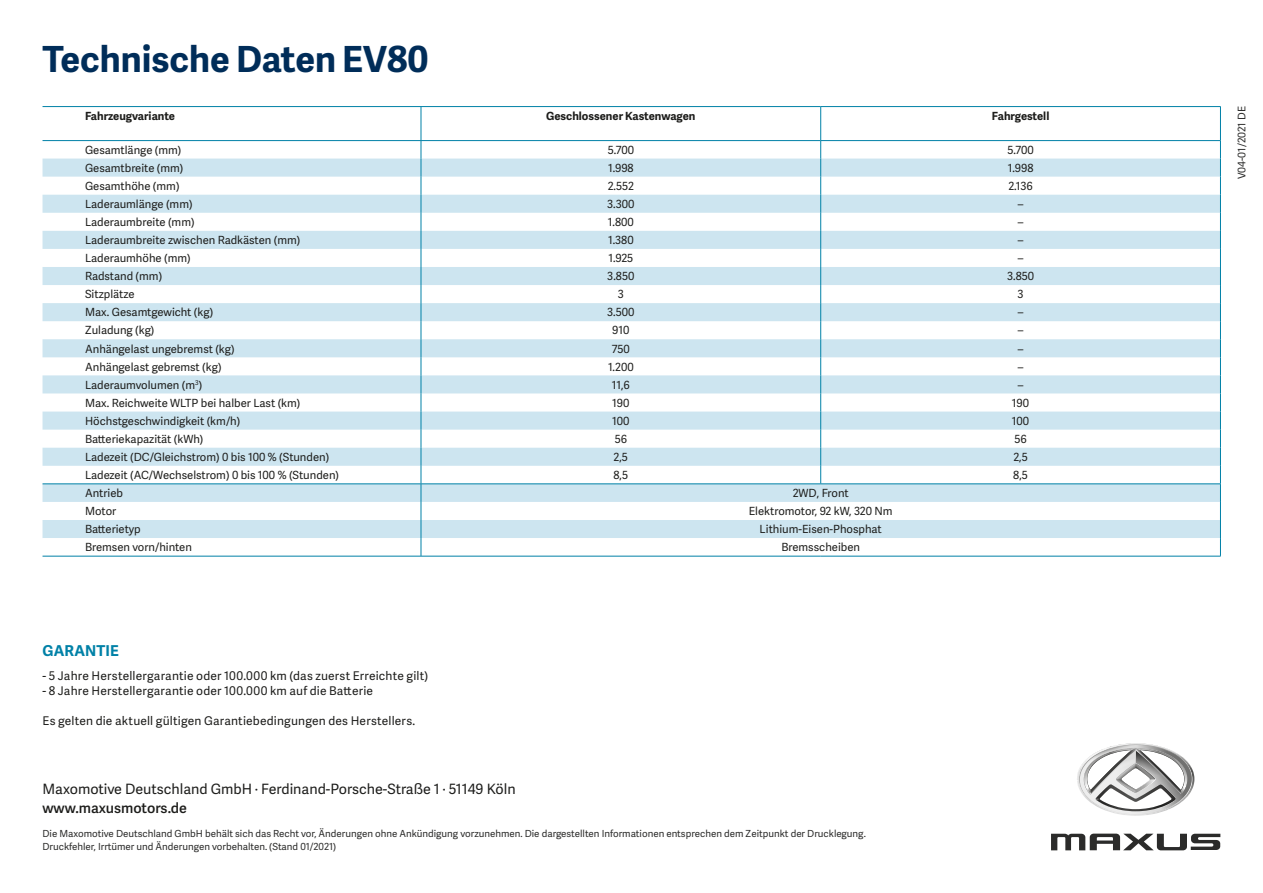
<style>
.page{position:relative;width:1263px;height:893px;background:#fff}
.page>*{position:absolute;margin:0;border:0;box-sizing:border-box;transform-origin:0 0}
.t1{font:700 36px "Adelle Sans";color:#002d59}
.t2{font:700 15px "Adelle Sans";letter-spacing:.005em;color:#0081a7}
.t3{font:14.25px "Adelle Sans";color:#1d1d1b}
.t4{font:600 14.25px "Adelle Sans";color:#1d1d1b}
.t5{font:12px "Adelle Sans";letter-spacing:.015em;color:#1d1d1b}
.t6{font:11.25px "Adelle Sans";color:#1d1d1b}
.t7{font:700 11.25px "Adelle Sans";color:#1d1d1b}
.t8{font:10.5px "Adelle Sans";color:#2b2b2a}
.t9{font:9.75px/13.5px "Adelle Sans";color:#2b2b2a}
</style>
<div class="page">
<hr style="left:43px;top:106px;width:378px;height:1px;background:#0081a7">
<hr style="left:421px;top:106px;width:400px;height:1px;background:#0081a7">
<hr style="left:421px;top:107px;width:1px;height:33px;background:#0081a7">
<hr style="left:821px;top:106px;width:400px;height:1px;background:#0081a7">
<hr style="left:820px;top:107px;width:1px;height:33px;background:#0081a7">
<hr style="left:1220px;top:107px;width:1px;height:33px;background:#0081a7">
<hr style="left:43px;top:140px;width:378px;height:1px;background:#0081a7">
<hr style="left:421px;top:140px;width:400px;height:1px;background:#0081a7">
<hr style="left:821px;top:140px;width:400px;height:1px;background:#0081a7">
<hr style="left:43px;top:556px;width:378px;height:1px;background:#0081a7">
<hr style="left:421px;top:556px;width:400px;height:1px;background:#0081a7">
<hr style="left:821px;top:556px;width:400px;height:1px;background:#0081a7">
<svg style="left:43px;top:141px;width:1178px;height:415px"></svg>
<img style="left:1051px;top:775px;width:170px;height:68px">
<svg style="left:1077px;top:743px;width:117px;height:73px"></svg>
<svg style="left:1051px;top:834px;width:169px;height:16px"></svg>
<h1 class="t1" style="left:43px;top:33px;width:388px">Technische Daten EV80</h1>
<p class="t7" style="left:85px;top:107px;width:92px">Fahrzeugvariante</p>
<p class="t7" style="left:546px;top:108px;width:151px">Geschlossener Kastenwagen</p>
<p class="t7" style="left:992px;top:108px;width:59px">Fahrgestell</p>
<p class="t6" style="left:85px;top:142px;width:98px">Gesamtlänge (mm)</p>
<p class="t6" style="left:608px;top:142px;width:28px">5.700</p>
<p class="t6" style="left:1007px;top:142px;width:28px">5.700</p>
<p class="t6" style="left:85px;top:160px;width:100px">Gesamtbreite (mm)</p>
<p class="t6" style="left:608px;top:160px;width:27px">1.998</p>
<p class="t6" style="left:1008px;top:160px;width:27px">1.998</p>
<p class="t6" style="left:85px;top:178px;width:96px">Gesamthöhe (mm)</p>
<p class="t6" style="left:608px;top:178px;width:28px">2.552</p>
<p class="t6" style="left:1008px;top:178px;width:26px">2.136</p>
<p class="t6" style="left:85px;top:196px;width:109px">Laderaumlänge (mm)</p>
<p class="t6" style="left:607px;top:196px;width:29px">3.300</p>
<p class="t6" style="left:1018px;top:196px;width:7px">–</p>
<p class="t6" style="left:85px;top:214px;width:111px">Laderaumbreite (mm)</p>
<p class="t6" style="left:608px;top:214px;width:27px">1.800</p>
<p class="t6" style="left:1018px;top:214px;width:7px">–</p>
<p class="t6" style="left:85px;top:232px;width:217px">Laderaumbreite zwischen Radkästen (mm)</p>
<p class="t6" style="left:608px;top:232px;width:27px">1.380</p>
<p class="t6" style="left:1018px;top:232px;width:7px">–</p>
<p class="t6" style="left:85px;top:250px;width:107px">Laderaumhöhe (mm)</p>
<p class="t6" style="left:608px;top:250px;width:27px">1.925</p>
<p class="t6" style="left:1018px;top:250px;width:7px">–</p>
<p class="t6" style="left:85px;top:268px;width:79px">Radstand (mm)</p>
<p class="t6" style="left:607px;top:268px;width:29px">3.850</p>
<p class="t6" style="left:1007px;top:268px;width:29px">3.850</p>
<p class="t6" style="left:85px;top:286px;width:51px">Sitzplätze</p>
<p class="t6" style="left:618px;top:286px;width:8px">3</p>
<p class="t6" style="left:1017px;top:286px;width:8px">3</p>
<p class="t6" style="left:85px;top:304px;width:130px">Max. Gesamtgewicht (kg)</p>
<p class="t6" style="left:607px;top:304px;width:29px">3.500</p>
<p class="t6" style="left:1018px;top:304px;width:7px">–</p>
<p class="t6" style="left:85px;top:322px;width:71px">Zuladung (kg)</p>
<p class="t6" style="left:612px;top:322px;width:19px">910</p>
<p class="t6" style="left:1018px;top:322px;width:7px">–</p>
<p class="t6" style="left:85px;top:340px;width:151px">Anhängelast ungebremst (kg)</p>
<p class="t6" style="left:612px;top:340px;width:20px">750</p>
<p class="t6" style="left:1018px;top:340px;width:7px">–</p>
<p class="t6" style="left:85px;top:359px;width:138px">Anhängelast gebremst (kg)</p>
<p class="t6" style="left:608px;top:359px;width:27px">1.200</p>
<p class="t6" style="left:1018px;top:359px;width:7px">–</p>
<p class="t6" style="left:85px;top:377px;width:119px">Laderaumvolumen (m<sup>3</sup>)</p>
<p class="t6" style="left:612px;top:377px;width:20px">11,6</p>
<p class="t6" style="left:1018px;top:377px;width:7px">–</p>
<p class="t6" style="left:85px;top:395px;width:217px">Max. Reichweite WLTP bei halber Last (km)</p>
<p class="t6" style="left:612px;top:395px;width:19px">190</p>
<p class="t6" style="left:1012px;top:395px;width:19px">190</p>
<p class="t6" style="left:85px;top:413px;width:157px">Höchstgeschwindigkeit (km/h)</p>
<p class="t6" style="left:612px;top:413px;width:19px">100</p>
<p class="t6" style="left:1012px;top:413px;width:19px">100</p>
<p class="t6" style="left:85px;top:431px;width:120px">Batteriekapazität (kWh)</p>
<p class="t6" style="left:615px;top:431px;width:14px">56</p>
<p class="t6" style="left:1014px;top:431px;width:14px">56</p>
<p class="t6" style="left:85px;top:449px;width:246px">Ladezeit (DC/Gleichstrom) 0 bis 100 % (Stunden)</p>
<p class="t6" style="left:614px;top:449px;width:16px">2,5</p>
<p class="t6" style="left:1013px;top:449px;width:16px">2,5</p>
<p class="t6" style="left:85px;top:467px;width:256px">Ladezeit (AC/Wechselstrom) 0 bis 100 % (Stunden)</p>
<p class="t6" style="left:613px;top:467px;width:16px">8,5</p>
<p class="t6" style="left:1013px;top:467px;width:16px">8,5</p>
<p class="t6" style="left:85px;top:485px;width:39px">Antrieb</p>
<p class="t6" style="left:793px;top:485px;width:57px">2WD, Front</p>
<p class="t6" style="left:85px;top:503px;width:33px">Motor</p>
<p class="t6" style="left:749px;top:503px;width:145px">Elektromotor, 92 kW, 320 Nm</p>
<p class="t6" style="left:85px;top:521px;width:57px">Batterietyp</p>
<p class="t6" style="left:760px;top:521px;width:124px">Lithium-Eisen-Phosphat</p>
<p class="t6" style="left:85px;top:539px;width:108px">Bremsen vorn/hinten</p>
<p class="t6" style="left:781px;top:539px;width:80px">Bremsscheiben</p>
<h2 class="t2" style="left:43px;top:640px;width:78px">GARANTIE</h2>
<p class="t5" style="left:43px;top:667px;width:387px">- 5 Jahre Herstellergarantie oder 100.000 km (das zuerst Erreichte gilt)</p>
<p class="t5" style="left:43px;top:682px;width:332px">- 8 Jahre Herstellergarantie oder 100.000 km auf die Batterie</p>
<p class="t5" style="left:43px;top:712px;width:374px">Es gelten die aktuell gültigen Garantiebedingungen des Herstellers.</p>
<p class="t3" style="left:43px;top:778px;width:475px">Maxomotive Deutschland GmbH · Ferdinand-Porsche-Straße 1 · 51149 Köln</p>
<p class="t4" style="left:43px;top:798px;width:146px">www.maxusmotors.de</p>
<p class="t9" style="left:43px;top:826px;width:825px">Die Maxomotive Deutschland GmbH behält sich das Recht vor, Änderungen ohne Ankündigung vorzunehmen. Die dargestellten Informationen entsprechen dem Zeitpunkt der Drucklegung.<br>Druckfehler, Irrtümer und Änderungen vorbehalten. (Stand 01/2021)</p>
<p class="t8" style="left:1234px;top:179px;width:74px;rotate:-90deg">V04-01/2021 DE</p>
</div>
